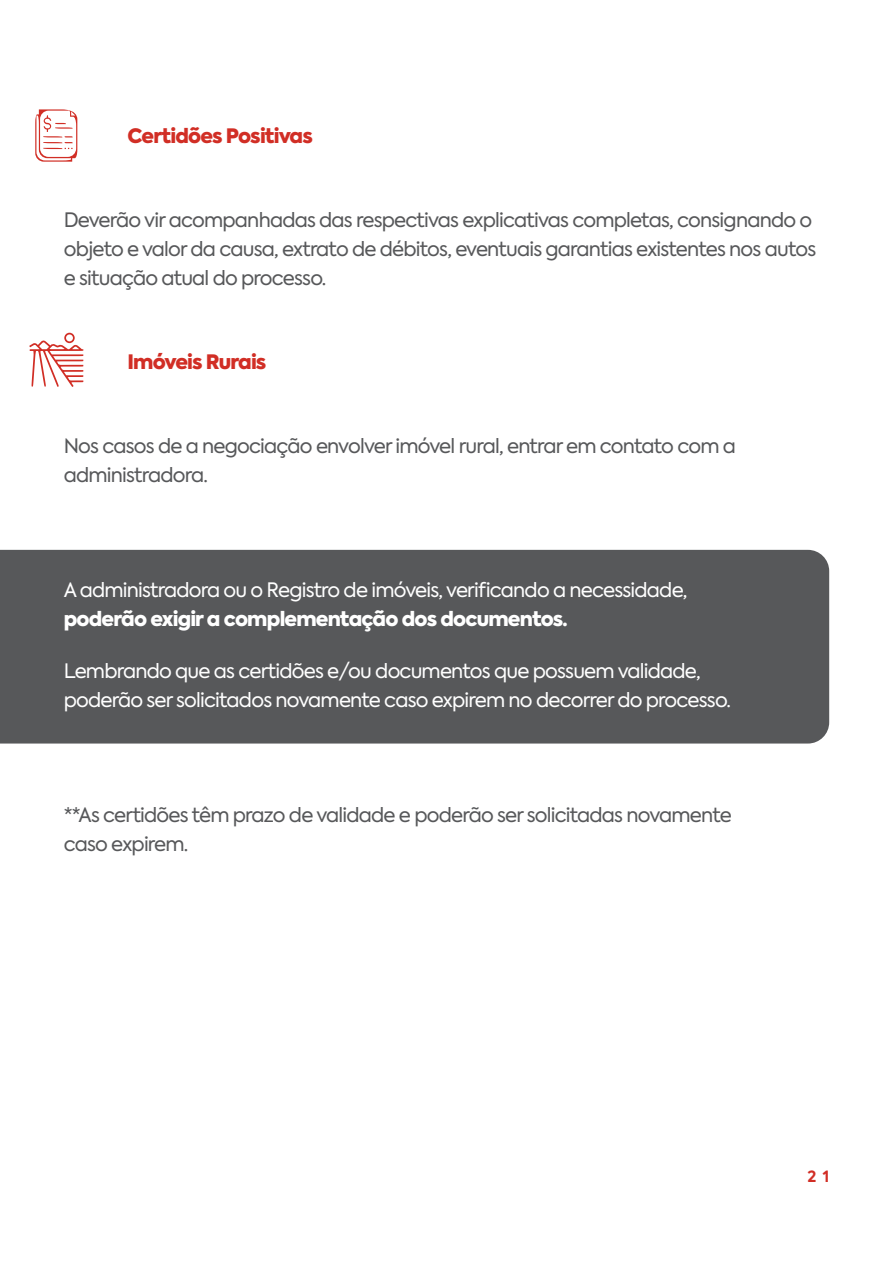
<style>
.page{position:relative;width:893px;height:1263px;background:#fff}
.page>*{position:absolute;margin:0;border:0;box-sizing:border-box;transform-origin:0 0}
.t1{font:19.8px/28.8px "Axiforma";letter-spacing:-.04em;color:#57585a}
.t2{font:19.8px/28.8px "Axiforma";letter-spacing:-.04em;color:#fff}
.t3{font:900 19.8px "Axiforma";letter-spacing:-.04em;color:#d12e25}
.t4{font:700 15.45px "Axiforma";color:#d12e25}
.s1{font-weight:900}
.s2{color:#57585a}
</style>
<div class="page">
<div style="left:0;top:550px;width:829px;height:193px;background:#57585a"></div>
<svg style="left:35px;top:109px;width:42px;height:53px"></svg>
<svg style="left:29px;top:333px;width:54px;height:54px"></svg>
<p class="t3" style="left:128px;top:122px;width:187px">Certidões Positivas</p>
<p class="t1" style="left:64px;top:206px;width:754px">Deverão vir acompanhadas das respectivas explicativas completas, consignando o objeto e valor da causa, extrato de débitos, eventuais garantias existentes nos autos e situação atual do processo.</p>
<p class="t3" style="left:128px;top:347px;width:140px">Imóveis Rurais</p>
<p class="t1" style="left:64px;top:431px;width:674px">Nos casos de a negociação envolver imóvel rural, entrar em contato com a administradora.</p>
<p class="t2" style="left:64px;top:576px;width:625px">A administradora ou o Registro de imóveis, verificando a necessidade, <span class="s1">poderão exigir a complementação dos documentos.</span></p>
<p class="t2" style="left:64px;top:657px;width:675px">Lembrando que as certidões e/ou documentos que possuem validade, poderão ser solicitados novamente caso expirem no decorrer do processo.<span class="s2">*</span></p>
<p class="t1" style="left:64px;top:801px;width:670px">**As certidões têm prazo de validade e poderão ser solicitadas novamente caso expirem.</p>
<p class="t4" style="left:808px;top:1165px;width:23px">2 1</p>
</div>
